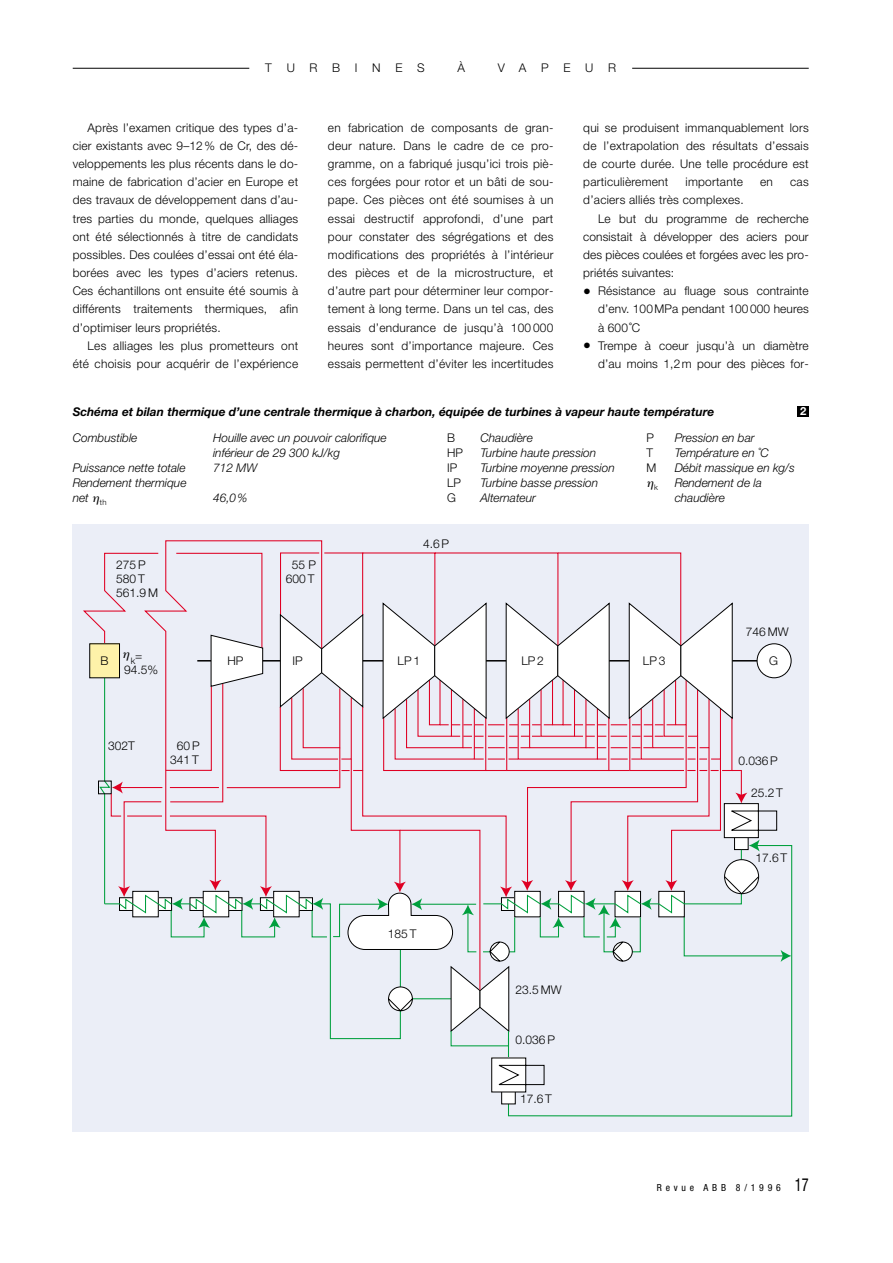
<style>
.page{position:relative;width:893px;height:1263px;background:#fff}
.page>*{position:absolute;margin:0;border:0;box-sizing:border-box;transform-origin:0 0}
.t1{font:300 12px/18.1px "Helvetica Neue";letter-spacing:.015em;color:#000;text-align:justify}
.t2{font:italic 300 12px "Helvetica Neue";color:#000}
.t3{font:italic 700 12px "Helvetica Neue";color:#000}
.t4{font:300 12px "Helvetica Neue";letter-spacing:1.225em;color:#000}
.t5{font:700 11.25px "Helvetica Neue";color:#fff}
.t6{font:condensed 9.75px "Helvetica Neue";letter-spacing:.385em;color:#000}
.t7{font:300 9px "Helvetica Neue";color:#000}
.t8{font:300 7.8px "Helvetica Neue";color:#000}
.s1{font-size:15.75px}
.s2{font-size:18px}
</style>
<div class="page">
<div style="left:797px;top:406px;width:11px;height:11px;background:#000"></div>
<div style="left:73px;top:524px;width:735px;height:607px;background:#ebeef7"></div>
<svg style="left:83px;top:552px;width:599px;height:127px"></svg>
<div style="left:90px;top:644px;width:29px;height:34px;background:#fef2a9"></div>
<div style="left:89px;top:643px;width:31px;height:35px;border:1px solid #000"></div>
<svg style="left:450px;top:845px;width:342px;height:272px"></svg>
<div style="left:501px;top:1092px;width:14px;height:12px;background:#fff"></div>
<svg style="left:491px;top:1057px;width:54px;height:36px"></svg>
<hr style="left:73px;top:68px;width:176px;height:1px;background:#000">
<hr style="left:632px;top:68px;width:176px;height:1px;background:#000">
<svg style="left:98px;top:602px;width:693px;height:438px"></svg>
<p class="t4" style="left:265px;top:64px;width:161px">TURBINES</p>
<p class="t1" style="left:457px;top:60px;width:9px">À</p>
<p class="t1" style="left:498px;top:60px;width:120px">VAPEUR</p>
<p class="t1" style="left:73px;top:120px;width:227px;text-indent:15px">Après l’examen critique des types d’a&shy;cier existants avec 9–12 % de Cr, des dé&shy;veloppements les plus récents dans le do&shy;maine de fabrication d’acier en Europe et des travaux de développement dans d’au&shy;tres parties du monde, quelques alliages ont été sélectionnés à titre de candidats possibles. Des coulées d’essai ont été éla&shy;borées avec les types d’aciers retenus.<br>Ces échantillons ont ensuite été soumis à différents traitements thermiques, afin d’optimiser leurs propriétés.</p>
<p class="t1" style="left:73px;top:338px;width:227px;text-align:right">Les alliages les plus prometteurs ont été choisis pour acquérir de l’expérience</p>
<p class="t1" style="left:328px;top:120px;width:227px">en fabrication de composants de gran&shy;deur nature. Dans le cadre de ce pro&shy;gramme, on a fabriqué jusqu’ici trois piè&shy;ces forgées pour rotor et un bâti de sou&shy;pape. Ces pièces ont été soumises à un essai destructif approfondi, d’une part pour constater des ségrégations et des modifications des propriétés à l’intérieur des pièces et de la microstructure, et d’autre part pour déterminer leur compor&shy;tement à long terme. Dans un tel cas, des essais d’endurance de jusqu’à 100000 heures sont d’importance majeure. Ces essais permettent d’éviter les incertitudes</p>
<p class="t1" style="left:583px;top:120px;width:227px">qui se produisent immanquablement lors de l’extrapolation des résultats d’essais de courte durée. Une telle procédure est particulièrement</p>
<p class="t1" style="left:685px;top:174px;width:59px">importante</p>
<p class="t1" style="left:760px;top:174px;width:14px">en</p>
<p class="t1" style="left:790px;top:174px;width:20px">cas</p>
<p class="t1" style="left:583px;top:192px;width:162px">d’aciers alliés très complexes.</p>
<p class="t1" style="left:598px;top:210px;width:212px">Le but du programme de recherche</p>
<p class="t1" style="left:583px;top:229px;width:227px">consistait à développer des aciers pour</p>
<p class="t1" style="left:583px;top:247px;width:227px">des pièces coulées et forgées avec les pro-</p>
<p class="t1" style="left:583px;top:265px;width:92px">priétés suivantes:</p>
<p class="t1" style="left:598px;top:283px;width:212px;text-indent:-15px"><span class="s1">•</span> Résistance au fluage sous contrainte d’env. 100MPa pendant 100000 heures à 600˚C</p>
<p class="t1" style="left:583px;top:338px;width:227px;text-align:right"><span class="s1">•</span> Trempe à coeur jusqu’à un diamètre d’au moins 1,2m pour des pièces for-</p>
<p class="t3" style="left:73px;top:407px;width:643px">Schéma et bilan thermique d’une centrale thermique à charbon, équipée de turbines à vapeur haute température</p>
<p class="t2" style="left:73px;top:433px;width:66px">Combustible</p>
<p class="t2" style="left:213px;top:433px;width:175px">Houille avec un pouvoir calorifique</p>
<p class="t1" style="left:447px;top:429px;width:9px">B</p>
<p class="t2" style="left:480px;top:433px;width:54px">Chaudière</p>
<p class="t1" style="left:646px;top:429px;width:9px">P</p>
<p class="t2" style="left:674px;top:433px;width:81px">Pression en bar</p>
<p class="t2" style="left:213px;top:448px;width:128px">inférieur de 29 300 kJ/kg</p>
<p class="t1" style="left:447px;top:444px;width:17px">HP</p>
<p class="t2" style="left:480px;top:448px;width:117px">Turbine haute pression</p>
<p class="t1" style="left:646px;top:444px;width:8px">T</p>
<p class="t2" style="left:674px;top:448px;width:95px">Température en ˚C</p>
<p class="t2" style="left:73px;top:463px;width:114px">Puissance nette totale</p>
<p class="t2" style="left:213px;top:463px;width:46px">712 MW</p>
<p class="t1" style="left:447px;top:459px;width:12px">IP</p>
<p class="t2" style="left:480px;top:463px;width:136px">Turbine moyenne pression</p>
<p class="t1" style="left:646px;top:459px;width:11px">M</p>
<p class="t2" style="left:674px;top:463px;width:122px">Débit massique en kg/s</p>
<p class="t2" style="left:73px;top:478px;width:115px">Rendement thermique</p>
<p class="t1" style="left:447px;top:474px;width:15px">LP</p>
<p class="t2" style="left:480px;top:478px;width:119px">Turbine basse pression</p>
<p class="t8" style="left:654px;top:484px;width:5px">k</p>
<p class="t5" style="left:800px;top:407px;width:8px">2</p>
<p class="t2" style="left:674px;top:478px;width:89px">Rendement de la</p>
<p class="t2" style="left:73px;top:493px;width:35px">net <sub>th</sub></p>
<p class="t2" style="left:213px;top:493px;width:36px">46,0%</p>
<p class="t1" style="left:447px;top:489px;width:10px">G</p>
<p class="t2" style="left:480px;top:493px;width:57px">Alternateur</p>
<p class="t2" style="left:674px;top:493px;width:52px">chaudière</p>
<p class="t1" style="left:116px;top:558px;width:43px;line-height:14.2px;text-align:left">275 P<br>580 T<br>561.9 M</p>
<p class="t1" style="left:286px;top:558px;width:32px;line-height:14.2px;text-align:center">55 P<br>600 T</p>
<p class="t1" style="left:423px;top:536px;width:28px">4.6 P</p>
<p class="t7" style="left:131px;top:657px;width:13px">k<sup>=</sup></p>
<p class="t1" style="left:124px;top:662px;width:36px">94.5%</p>
<p class="t1" style="left:100px;top:653px;width:10px">B</p>
<p class="t1" style="left:227px;top:653px;width:18px">HP</p>
<p class="t1" style="left:292px;top:653px;width:12px">IP</p>
<p class="t1" style="left:397px;top:653px;width:24px">LP1</p>
<p class="t1" style="left:521px;top:653px;width:24px">LP2</p>
<p class="t1" style="left:643px;top:653px;width:24px">LP3</p>
<p class="t1" style="left:108px;top:738px;width:28px">302T</p>
<p class="t1" style="left:170px;top:739px;width:31px;line-height:14.2px;text-align:center">60P<br>341 T</p>
<p class="t1" style="left:388px;top:925px;width:30px">185 T</p>
<p class="t1" style="left:515px;top:982px;width:48px">23.5 MW</p>
<p class="t1" style="left:515px;top:1032px;width:41px">0.036 P</p>
<p class="t1" style="left:520px;top:1090px;width:33px">17.6 T</p>
<p class="t1" style="left:745px;top:624px;width:44px">746 MW</p>
<p class="t1" style="left:769px;top:652px;width:10px">G</p>
<p class="t1" style="left:738px;top:753px;width:41px">0.036 P</p>
<p class="t1" style="left:751px;top:785px;width:33px">25.2 T</p>
<p class="t1" style="left:755px;top:850px;width:33px">17.6 T</p>
<p class="t6" style="left:657px;top:1184px;width:153px">Revue ABB 8/1996 <span class="s2">17</span></p>
</div>
